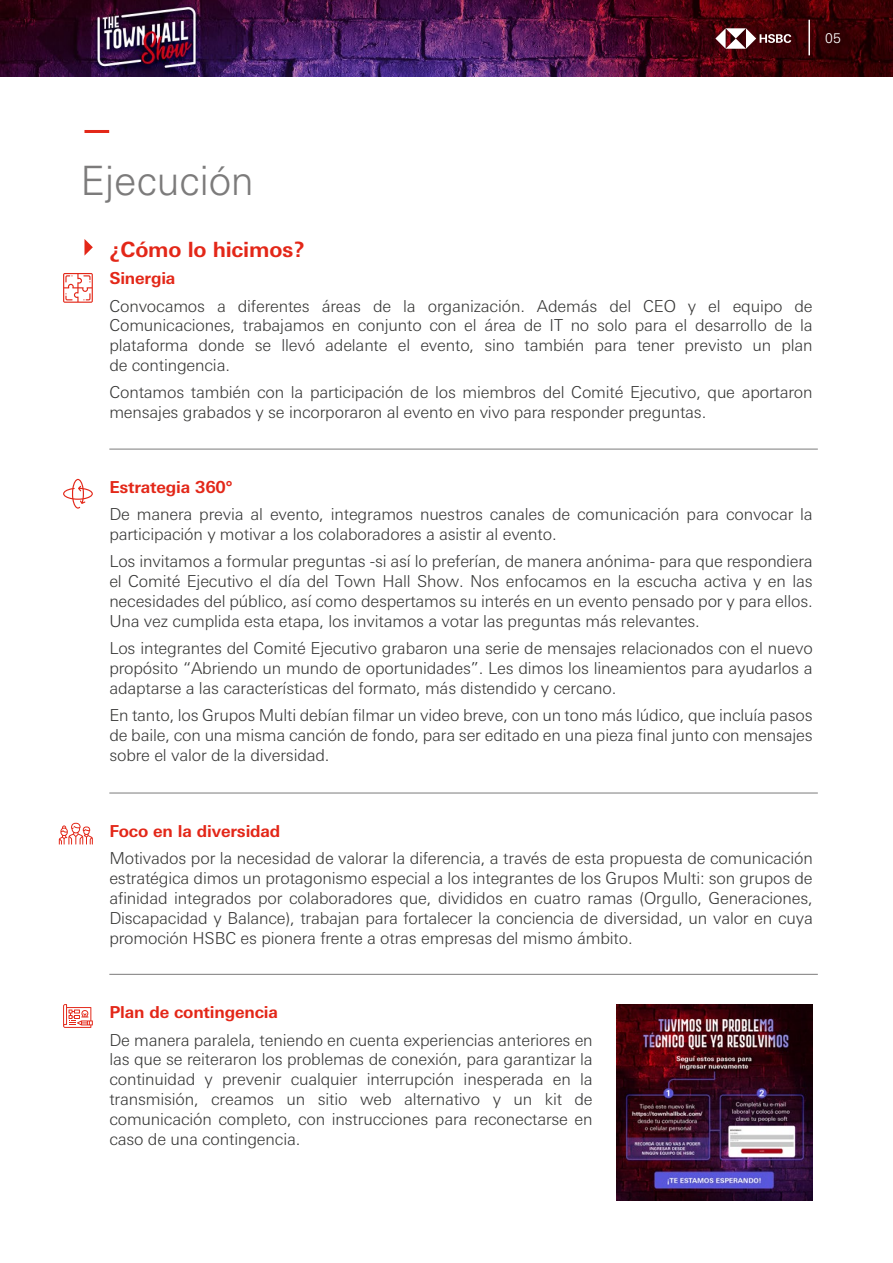
<style>
.page{position:relative;width:893px;height:1263px;background:#fff}
.page>*{position:absolute;margin:0;border:0;box-sizing:border-box;transform-origin:0 0}
.t1{font:300 40.5px "Univers LT Std";color:#7c7b7b}
.t2{font:700 21px "Univers Nextfor HSBC";letter-spacing:-.01em;color:#e32718}
.t3{font:300 16.5px/19.8px "Univers Nextfor HSBC";letter-spacing:-.01em;color:#363635;text-align:justify}
.t4{font:700 16.5px "Univers Nextfor HSBC";letter-spacing:-.01em;color:#e32718}
.t5{font:300 13.95px "Univers LT Std";color:#fff}
</style>
<div class="page">
<hr style="left:84px;top:130px;width:25px;height:3px;background:#e32718">
<img style="left:0;top:0;width:893px;height:77px">
<svg style="left:715px;top:28px;width:76px;height:21px"></svg>
<hr style="left:808px;top:20px;width:2px;height:35px;background:#fff">
<hr style="left:109px;top:449px;width:709px;height:1px;background:#7c7b7b">
<hr style="left:109px;top:793px;width:709px;height:1px;background:#7c7b7b">
<hr style="left:109px;top:974px;width:709px;height:1px;background:#7c7b7b">
<svg style="left:84px;top:239px;width:9px;height:17px"></svg>
<img style="left:617px;top:1004px;width:196px;height:196px">
<svg style="left:63px;top:1004px;width:30px;height:24px"></svg>
<svg style="left:63px;top:273px;width:30px;height:30px"></svg>
<svg style="left:63px;top:479px;width:30px;height:30px"></svg>
<svg style="left:59px;top:823px;width:34px;height:21px"></svg>
<p class="t5" style="left:825px;top:29px;width:17px">05</p>
<h1 class="t1" style="left:80px;top:156px;width:175px">Ejecución</h1>
<p class="t2" style="left:109px;top:235px;width:197px">¿Cómo lo hicimos?</p>
<p class="t4" style="left:109px;top:267px;width:68px">Sinergia</p>
<p class="t3" style="left:109px;top:295px;width:705px">Convocamos a diferentes áreas de la organización. Además del CEO y el equipo de Comunicaciones, trabajamos en conjunto con el área de IT no solo para el desarrollo de la plataforma donde se llevó adelante el evento, sino también para tener previsto un plan de contingencia.</p>
<p class="t3" style="left:109px;top:381px;width:705px">Contamos también con la participación de los miembros del Comité Ejecutivo, que aportaron mensajes grabados y se incorporaron al evento en vivo para responder preguntas.</p>
<p class="t4" style="left:109px;top:475px;width:125px">Estrategia 360°</p>
<p class="t3" style="left:109px;top:503px;width:705px">De manera previa al evento, integramos nuestros canales de comunicación para convocar la participación y motivar a los colaboradores a asistir al evento.</p>
<p class="t3" style="left:109px;top:551px;width:705px">Los invitamos a formular preguntas -si así lo preferían, de manera anónima- para que respondiera el Comité Ejecutivo el día del Town Hall Show. Nos enfocamos en la escucha activa y en las necesidades del público, así como despertamos su interés en un evento pensado por y para ellos.<br>Una vez cumplida esta etapa, los invitamos a votar las preguntas más relevantes.</p>
<p class="t3" style="left:109px;top:637px;width:705px">Los integrantes del Comité Ejecutivo grabaron una serie de mensajes relacionados con el nuevo propósito “Abriendo un mundo de oportunidades”. Les dimos los lineamientos para ayudarlos a adaptarse a las características del formato, más distendido y cercano.</p>
<p class="t3" style="left:109px;top:704px;width:705px">En tanto, los Grupos Multi debían filmar un video breve, con un tono más lúdico, que incluía pasos de baile, con una misma canción de fondo, para ser editado en una pieza final junto con mensajes sobre el valor de la diversidad.</p>
<p class="t4" style="left:109px;top:819px;width:173px">Foco en la diversidad</p>
<p class="t3" style="left:109px;top:847px;width:705px">Motivados por la necesidad de valorar la diferencia, a través de esta propuesta de comunicación estratégica dimos un protagonismo especial a los integrantes de los Grupos Multi: son grupos de afinidad integrados por colaboradores que, divididos en cuatro ramas (Orgullo, Generaciones, Discapacidad y Balance), trabajan para fortalecer la conciencia de diversidad, un valor en cuya promoción HSBC es pionera frente a otras empresas del mismo ámbito.</p>
<p class="t4" style="left:109px;top:1001px;width:170px">Plan de contingencia</p>
<p class="t3" style="left:109px;top:1029px;width:485px">De manera paralela, teniendo en cuenta experiencias anteriores en las que se reiteraron los problemas de conexión, para garantizar la continuidad y prevenir cualquier interrupción inesperada en la transmisión, creamos un sitio web alternativo y un kit de comunicación completo, con instrucciones para reconectarse en caso de una contingencia.</p>
</div>
